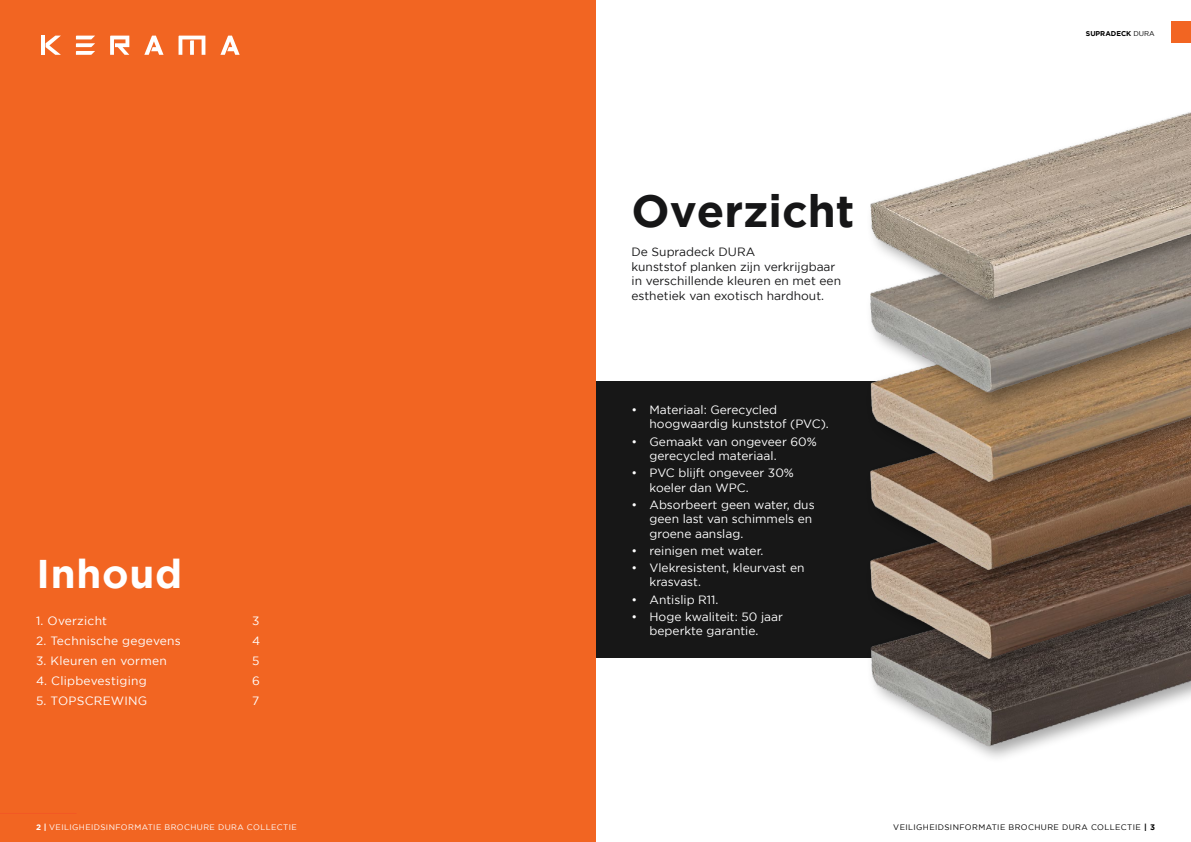
<style>
.page{position:relative;width:1191px;height:842px;background:#fff}
.page>*{position:absolute;margin:0;border:0;box-sizing:border-box;transform-origin:0 0}
.t1{font:700 45px "Gotham";color:#161617}
.t2{font:700 40px "Gotham";letter-spacing:.02em;color:#fff}
.t3{font:12px/14.4px "Gotham";color:#fff}
.t4{font:12px/14.4px "Gotham";color:#161617}
.t5{font:12px "Gotham";letter-spacing:.02em;color:#fff}
.t6{font:8px "Gotham";letter-spacing:.05em;color:#fff}
.t7{font:8px "Gotham";letter-spacing:.05em;color:#000}
.t8{font:700 7px "Gotham";color:#000}
.s1{font-weight:400}
.s2{font-weight:700}
</style>
<div class="page">
<div style="left:1171px;top:21px;width:20px;height:22px;background:#f26522"></div>
<div style="left:240px;top:381px;width:799px;height:277px;background:#171717"></div>
<div style="left:0;top:0;width:595px;height:842px;background:#f26522"></div>
<div style="left:865px;top:494px;width:326px;height:270px;background:#000;opacity:.35"></div>
<img style="left:870px;top:676px;width:321px;height:70px">
<div style="left:865px;top:405px;width:326px;height:271px;background:#000;opacity:.35"></div>
<img style="left:870px;top:588px;width:321px;height:70px">
<div style="left:865px;top:316px;width:326px;height:272px;background:#000;opacity:.35"></div>
<img style="left:870px;top:499px;width:321px;height:71px">
<div style="left:865px;top:228px;width:326px;height:271px;background:#000;opacity:.35"></div>
<img style="left:870px;top:411px;width:321px;height:70px">
<div style="left:865px;top:139px;width:326px;height:272px;background:#000;opacity:.35"></div>
<img style="left:870px;top:317px;width:321px;height:76px">
<div style="left:865px;top:50px;width:326px;height:267px;background:#000;opacity:.35"></div>
<img style="left:870px;top:55px;width:321px;height:244px">
<svg style="left:76px;top:36px;width:19px;height:19px"></svg>
<svg style="left:46px;top:36px;width:15px;height:19px"></svg>
<hr style="left:41px;top:36px;width:4px;height:19px;background:#fff">
<svg style="left:110px;top:36px;width:19px;height:19px"></svg>
<svg style="left:178px;top:36px;width:27px;height:19px"></svg>
<svg style="left:144px;top:36px;width:19px;height:19px"></svg>
<svg style="left:220px;top:36px;width:20px;height:19px"></svg>
<hr style="left:0;top:813px;width:77px;height:1px;background:#f25924">
<h2 class="t2" style="left:36px;top:550px;width:147px">Inhoud</h2>
<p class="t5" style="left:36px;top:614px;width:73px">1. Overzicht</p>
<p class="t3" style="left:252px;top:613px;width:9px">3</p>
<p class="t5" style="left:36px;top:634px;width:146px">2. Technische gegevens</p>
<p class="t3" style="left:252px;top:633px;width:10px">4</p>
<p class="t5" style="left:36px;top:654px;width:132px">3. Kleuren en vormen</p>
<p class="t3" style="left:252px;top:653px;width:9px">5</p>
<p class="t5" style="left:36px;top:674px;width:112px">4. Clipbevestiging</p>
<p class="t3" style="left:252px;top:673px;width:9px">6</p>
<p class="t5" style="left:36px;top:694px;width:113px">5. TOPSCREWING</p>
<p class="t3" style="left:252px;top:693px;width:9px">7</p>
<h1 class="t1" style="left:631px;top:185px;width:224px">Overzicht</h1>
<p class="t4" style="left:631px;top:245px;width:211px">De Supradeck DURA<br>kunststof planken zijn verkrijgbaar in verschillende kleuren en met een esthetiek van exotisch hardhout.</p>
<p class="t3" style="left:649px;top:402px;width:181px;text-indent:-18px">• Materiaal: Gerecycled hoogwaardig kunststof (PVC).</p>
<p class="t3" style="left:649px;top:434px;width:169px;text-indent:-18px">• Gemaakt van ongeveer 60% gerecycled materiaal.</p>
<p class="t3" style="left:649px;top:465px;width:146px;text-indent:-18px">• PVC blijft ongeveer 30% koeler dan WPC.</p>
<p class="t3" style="left:649px;top:497px;width:167px;text-indent:-18px">• Absorbeert geen water, dus geen last van schimmels en groene aanslag.</p>
<p class="t3" style="left:631px;top:543px;width:133px">• reinigen met water.</p>
<p class="t3" style="left:649px;top:560px;width:157px;text-indent:-18px">• Vlekresistent, kleurvast en krasvast.</p>
<p class="t3" style="left:631px;top:592px;width:88px">• Antislip R11.</p>
<p class="t3" style="left:631px;top:609px;width:153px;text-align:center">• Hoge kwaliteit: 50 jaar beperkte garantie.</p>
<p class="t8" style="left:1085px;top:29px;width:70px">SUPRADECK <span class="s1">DURA</span></p>
<p class="t6" style="left:36px;top:823px;width:262px"><span class="s2">2 |</span> VEILIGHEIDSINFORMATIE BROCHURE DURA COLLECTIE</p>
<p class="t7" style="left:893px;top:823px;width:263px">VEILIGHEIDSINFORMATIE BROCHURE DURA COLLECTIE <span class="s2">| 3</span></p>
</div>
